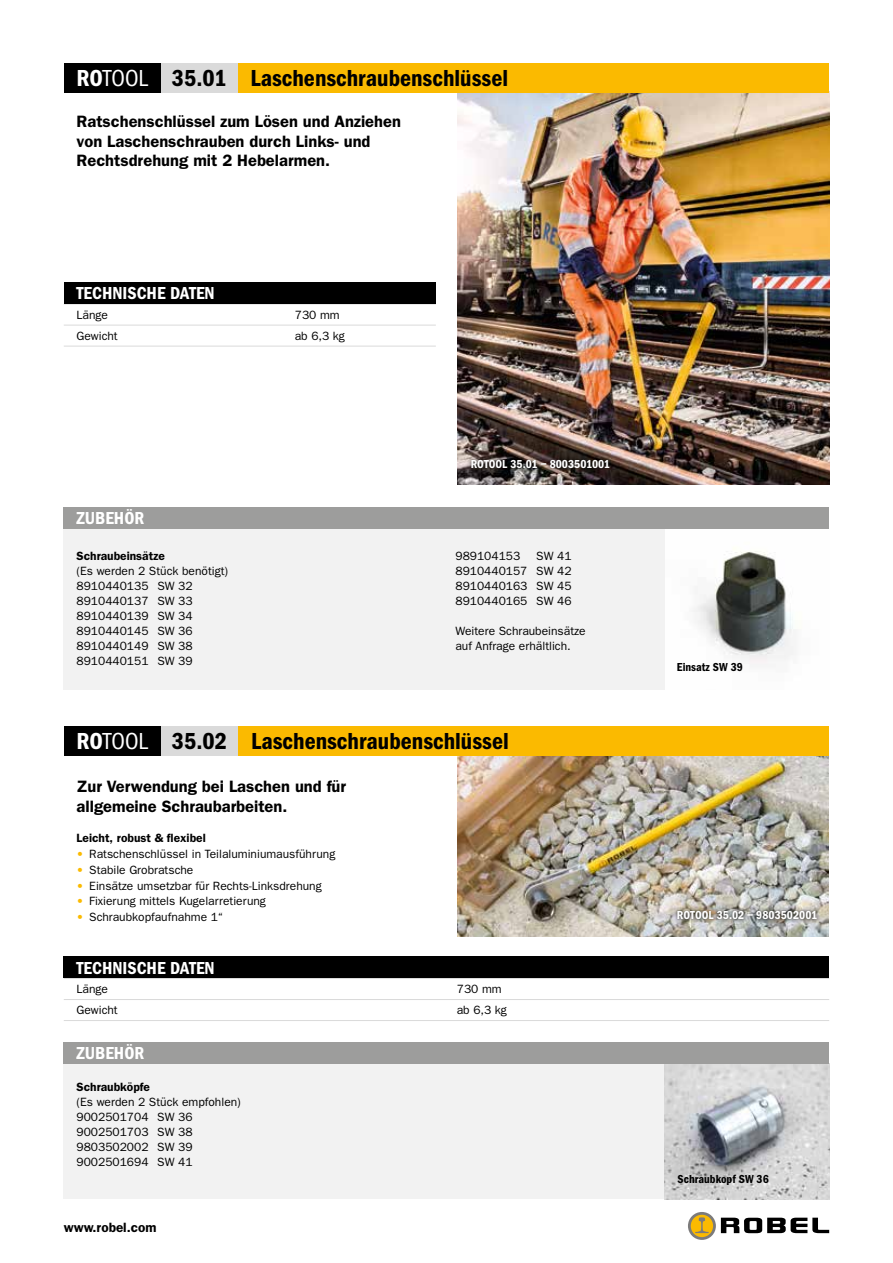
<style>
.page{position:relative;width:893px;height:1263px;background:#fff}
.page>*{position:absolute;margin:0;border:0;box-sizing:border-box;transform-origin:0 0}
.t1{font:600 condensed 24px "Franklin Gothic";color:#000}
.t2{font:600 condensed 18px "Franklin Gothic";color:#fff}
.t3{font:600 16.5px/19.5px "Franklin Gothic";color:#000}
.t4{font:600 13.5px "Franklin Gothic";color:#000}
.t5{font:12px/15px "Franklin Gothic";color:#000}
.t6{font:600 12px "Franklin Gothic";color:#000}
.t7{font:600 condensed 12px "Franklin Gothic";color:#fff}
.t8{font:600 condensed 12px "Franklin Gothic";color:#000}
.s1{color:#fff}
.s2{font-weight:400;color:#fff}
.s3{color:#fbba00}
</style>
<div class="page">
<div style="left:64px;top:1062px;width:765px;height:137px;background:#f2f2f2"></div>
<img style="left:665px;top:1063px;width:164px;height:136px">
<img style="left:457px;top:91px;width:373px;height:394px">
<img style="left:457px;top:755px;width:372px;height:182px">
<hr style="left:64px;top:978px;width:765px;height:1px;background:#dadada">
<hr style="left:64px;top:999px;width:765px;height:1px;background:#dadada">
<hr style="left:64px;top:1020px;width:765px;height:1px;background:#dadada">
<div style="left:162px;top:64px;width:667px;height:29px;background:#fbba00"></div>
<div style="left:162px;top:726px;width:667px;height:29px;background:#fbba00"></div>
<div style="left:64px;top:64px;width:98px;height:29px;background:#000"></div>
<div style="left:64px;top:726px;width:98px;height:29px;background:#000"></div>
<div style="left:162px;top:64px;width:76px;height:29px;background:#dadada"></div>
<div style="left:162px;top:726px;width:76px;height:29px;background:#dadada"></div>
<div style="left:64px;top:527px;width:765px;height:163px;background:#f2f2f2"></div>
<div style="left:64px;top:1042px;width:765px;height:21px;background:#9d9d9c"></div>
<div style="left:64px;top:957px;width:765px;height:21px;background:#000"></div>
<img style="left:665px;top:528px;width:164px;height:162px">
<div style="left:64px;top:507px;width:765px;height:21px;background:#9d9d9c"></div>
<hr style="left:64px;top:304px;width:372px;height:1px;background:#dadada">
<hr style="left:64px;top:325px;width:372px;height:1px;background:#dadada">
<hr style="left:64px;top:346px;width:372px;height:1px;background:#dadada">
<div style="left:64px;top:282px;width:372px;height:22px;background:#000"></div>
<svg style="left:467px;top:456px;width:147px;height:17px"></svg>
<svg style="left:673px;top:907px;width:148px;height:17px"></svg>
<svg style="left:688px;top:1212px;width:28px;height:28px"></svg>
<svg style="left:721px;top:1218px;width:108px;height:15px"></svg>
<svg style="left:691px;top:1215px;width:22px;height:22px"></svg>
<svg style="left:695px;top:1217px;width:14px;height:16px"></svg>
<h1 class="t1" style="left:77px;top:64px;width:433px"><span class="s1">RO</span><span class="s2">TOOL</span> 35.01 Laschenschraubenschlüssel</h1>
<h3 class="t3" style="left:77px;top:112px;width:326px">Ratschenschlüssel zum Lösen und Anziehen von Laschenschrauben durch Links- und<br>Rechtsdrehung mit 2 Hebelarmen.</h3>
<h2 class="t2" style="left:77px;top:283px;width:140px">TECHNISCHE DATEN</h2>
<p class="t5" style="left:77px;top:308px;width:33px">Länge</p>
<p class="t5" style="left:295px;top:308px;width:46px">730 mm</p>
<p class="t5" style="left:77px;top:329px;width:43px">Gewicht</p>
<p class="t5" style="left:295px;top:329px;width:52px">ab 6,3 kg</p>
<h2 class="t2" style="left:77px;top:507px;width:69px">ZUBEHÖR</h2>
<p class="t6" style="left:77px;top:548px;width:90px">Schraubeinsätze</p>
<p class="t5" style="left:77px;top:563px;width:153px">(Es werden 2 Stück benötigt)<br>8910440135 SW 32<br>8910440137 SW 33<br>8910440139 SW 34<br>8910440145 SW 36<br>8910440149 SW 38<br>8910440151 SW 39</p>
<p class="t7" style="left:471px;top:458px;width:141px">ROTOOL 35.01 – 8003501001</p>
<p class="t5" style="left:455px;top:548px;width:118px;text-align:justify;text-indent:81px">SW 41<br>8910440157 SW 42<br>8910440163 SW 45<br>8910440165 SW 46</p>
<p class="t5" style="left:455px;top:623px;width:132px">Weitere Schraubeinsätze auf Anfrage erhältlich.</p>
<p class="t5" style="left:455px;top:548px;width:66px">989104153</p>
<h1 class="t1" style="left:77px;top:727px;width:434px"><span class="s1">RO</span><span class="s2">TOOL</span> 35.02 Laschenschraubenschlüssel</h1>
<h3 class="t3" style="left:77px;top:777px;width:271px">Zur Verwendung bei Laschen und für allgemeine Schraubarbeiten.</h3>
<p class="t6" style="left:77px;top:831px;width:131px">Leicht, robust &amp; flexibel</p>
<p class="t5" style="left:77px;top:847px;width:260px"><span class="s3">•</span> Ratschenschlüssel in Teilaluminiumausführung</p>
<p class="t5" style="left:77px;top:862px;width:118px"><span class="s3">•</span> Stabile Grobratsche</p>
<p class="t5" style="left:77px;top:878px;width:247px"><span class="s3">•</span> Einsätze umsetzbar für Rechts-Linksdrehung</p>
<p class="t5" style="left:77px;top:894px;width:191px"><span class="s3">•</span> Fixierung mittels Kugelarretierung</p>
<p class="t5" style="left:77px;top:910px;width:148px"><span class="s3">•</span> Schraubkopfaufnahme 1“</p>
<h2 class="t2" style="left:77px;top:957px;width:140px">TECHNISCHE DATEN</h2>
<p class="t5" style="left:77px;top:982px;width:33px">Länge</p>
<p class="t5" style="left:457px;top:982px;width:46px">730 mm</p>
<p class="t5" style="left:77px;top:1003px;width:43px">Gewicht</p>
<p class="t5" style="left:457px;top:1003px;width:52px">ab 6,3 kg</p>
<h2 class="t2" style="left:77px;top:1043px;width:69px">ZUBEHÖR</h2>
<p class="t6" style="left:77px;top:1079px;width:75px">Schraubköpfe</p>
<p class="t5" style="left:77px;top:1094px;width:166px">(Es werden 2 Stück empfohlen)<br>9002501704 SW 36<br>9002501703 SW 38<br>9803502002 SW 39<br>9002501694 SW 41</p>
<p class="t4" style="left:64px;top:1219px;width:94px">www.robel.com</p>
<p class="t8" style="left:677px;top:660px;width:67px">Einsatz SW 39</p>
<p class="t7" style="left:677px;top:909px;width:142px">ROTOOL 35.02 – 9803502001</p>
<p class="t8" style="left:678px;top:1172px;width:93px">Schraubkopf SW 36</p>
</div>
